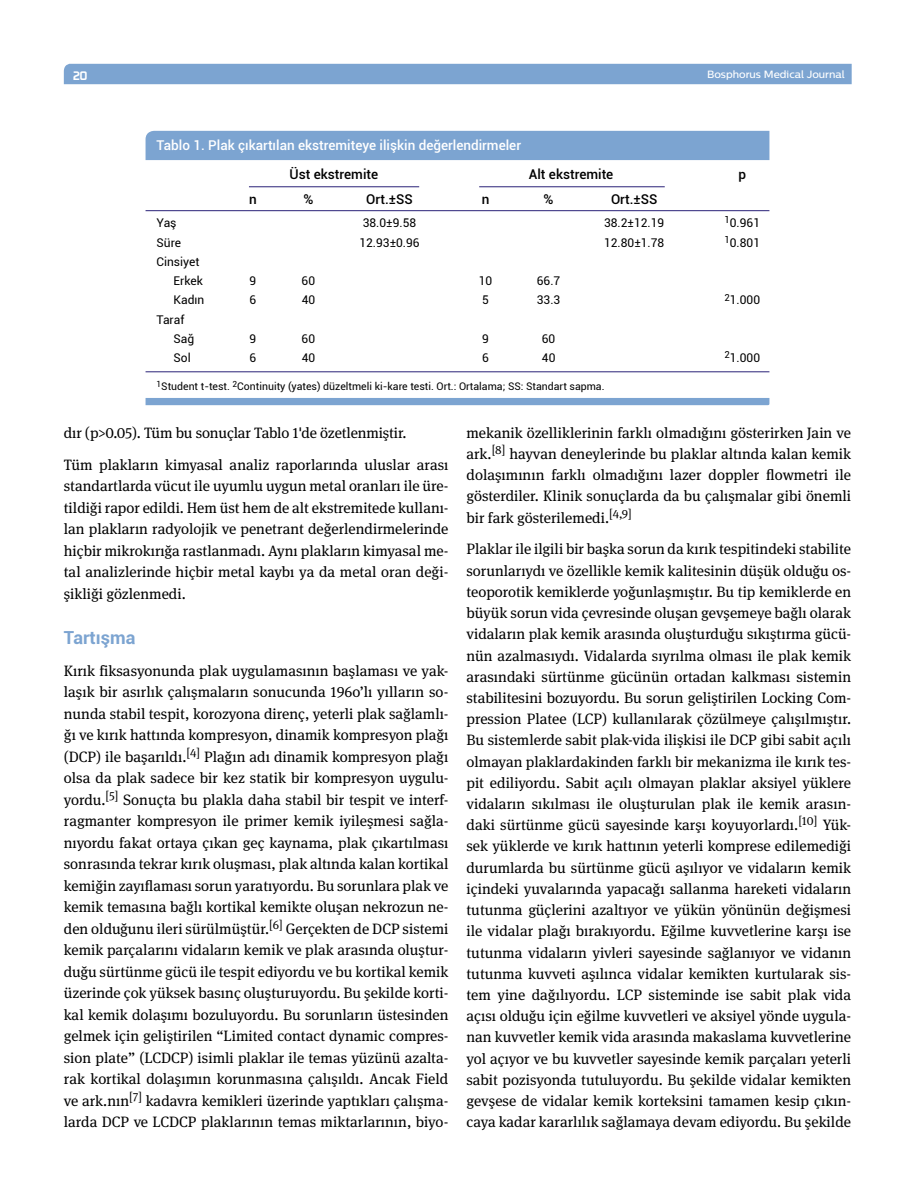
<style>
.page{position:relative;width:915px;height:1191px;background:#fff}
.page>*{position:absolute;margin:0;border:0;box-sizing:border-box;transform-origin:0 0}
.t1{font:700 18px "Roboto";color:#7ca4d1}
.t2{font:15px/21.1px "DG Meta Serif Science";color:#000;text-align:justify}
.t3{font:500 13.5px "Roboto";color:#fff}
.t4{font:500 13.5px "Roboto";color:#000}
.t5{font:12px/19.2px "Roboto";color:#000;text-align:right}
.t6{font:12px "Prototype";color:#fff}
.t7{font:10.5px "Roboto";color:#000}
.t8{font:500 10.5px "Centrale Sans";color:#fff}
</style>
<div class="page">
<div style="left:64px;top:64px;width:787px;height:20px;background:#7ca4d1"></div>
<div style="left:145px;top:131px;width:624px;height:29px;background:#7ca4d1"></div>
<div style="left:145px;top:398px;width:624px;height:7px;background:#7ca4d1"></div>
<hr style="left:249px;top:186px;width:170px;height:1px;background:#2a2278">
<hr style="left:479px;top:186px;width:185px;height:1px;background:#2a2278">
<hr style="left:145px;top:210px;width:624px;height:1px;background:#2a2278">
<hr style="left:145px;top:371px;width:624px;height:1px;background:#2a2278">
<p class="t6" style="left:73px;top:68px;width:16px">20</p>
<p class="t8" style="left:707px;top:68px;width:139px">Bosphorus Medical Journal</p>
<p class="t3" style="left:156px;top:135px;width:366px">Tablo 1. Plak çıkartılan ekstremiteye ilişkin değerlendirmeler</p>
<p class="t4" style="left:289px;top:165px;width:90px">Üst ekstremite</p>
<p class="t4" style="left:528px;top:165px;width:86px">Alt ekstremite</p>
<p class="t4" style="left:738px;top:165px;width:9px">p</p>
<p class="t4" style="left:249px;top:190px;width:9px">n</p>
<p class="t4" style="left:303px;top:190px;width:11px">%</p>
<p class="t4" style="left:366px;top:190px;width:48px">Ort.±SS</p>
<p class="t4" style="left:481px;top:190px;width:9px">n</p>
<p class="t4" style="left:543px;top:190px;width:11px">%</p>
<p class="t4" style="left:610px;top:190px;width:48px">Ort.±SS</p>
<p class="t5" style="left:156px;top:213px;width:22px">Yaş</p>
<p class="t5" style="left:362px;top:213px;width:55px">38.0±9.58</p>
<p class="t5" style="left:604px;top:213px;width:62px">38.2±12.19</p>
<p class="t5" style="left:724px;top:213px;width:37px"><sup>1</sup>0.961</p>
<p class="t5" style="left:156px;top:232px;width:26px">Süre</p>
<p class="t5" style="left:359px;top:232px;width:62px">12.93±0.96</p>
<p class="t5" style="left:604px;top:232px;width:62px">12.80±1.78</p>
<p class="t5" style="left:724px;top:232px;width:37px"><sup>1</sup>0.801</p>
<p class="t5" style="left:156px;top:252px;width:48px">Cinsiyet<br>Erkek</p>
<p class="t5" style="left:249px;top:271px;width:8px">9</p>
<p class="t5" style="left:301px;top:271px;width:15px">60</p>
<p class="t5" style="left:478px;top:271px;width:15px">10</p>
<p class="t5" style="left:536px;top:271px;width:25px">66.7</p>
<p class="t5" style="left:173px;top:290px;width:32px">Kadın</p>
<p class="t5" style="left:249px;top:290px;width:8px">6</p>
<p class="t5" style="left:301px;top:290px;width:15px">40</p>
<p class="t5" style="left:482px;top:290px;width:8px">5</p>
<p class="t5" style="left:536px;top:290px;width:25px">33.3</p>
<p class="t5" style="left:724px;top:290px;width:37px"><sup>2</sup>1.000</p>
<p class="t5" style="left:173px;top:309px;width:22px;text-align:left;text-indent:-17px">Taraf<br>Sağ</p>
<p class="t5" style="left:249px;top:329px;width:8px">9</p>
<p class="t5" style="left:301px;top:329px;width:15px">60</p>
<p class="t5" style="left:482px;top:329px;width:8px">9</p>
<p class="t5" style="left:541px;top:329px;width:15px">60</p>
<p class="t5" style="left:173px;top:348px;width:19px">Sol</p>
<p class="t5" style="left:249px;top:348px;width:8px">6</p>
<p class="t5" style="left:301px;top:348px;width:15px">40</p>
<p class="t5" style="left:482px;top:348px;width:8px">6</p>
<p class="t5" style="left:541px;top:348px;width:15px">40</p>
<p class="t5" style="left:724px;top:348px;width:37px"><sup>2</sup>1.000</p>
<p class="t7" style="left:156px;top:379px;width:449px"><sup>1</sup>Student t-test. <sup>2</sup>Continuity (yates) düzeltmeli ki-kare testi. Ort.: Ortalama; SS: Standart sapma.</p>
<p class="t2" style="left:64px;top:416px;width:386px;line-height:32.1px">dır (p&gt;0.05). Tüm bu sonuçlar Tablo 1'de özetlenmiştir.<br>Tüm plakların kimyasal analiz raporlarında uluslar arası</p>
<p class="t2" style="left:64px;top:475px;width:386px">standartlarda vücut ile uyumlu uygun metal oranları ile üre&shy;tildiği rapor edildi. Hem üst hem de alt ekstremitede kullanı&shy;lan plakların radyolojik ve penetrant değerlendirmelerinde hiçbir mikrokırığa rastlanmadı. Aynı plakların kimyasal me&shy;tal analizlerinde hiçbir metal kaybı ya da metal oran deği&shy;şikliği gözlenmedi.</p>
<p class="t1" style="left:64px;top:624px;width:73px">Tartışma</p>
<p class="t2" style="left:64px;top:659px;width:386px">Kırık fiksasyonunda plak uygulamasının başlaması ve yak&shy;laşık bir asırlık çalışmaların sonucunda 196o’lı yılların so&shy;nunda stabil tespit, korozyona direnç, yeterli plak sağlamlı&shy;ğı ve kırık hattında kompresyon, dinamik kompresyon plağı (DCP) ile başarıldı.<sup>[4]</sup> Plağın adı dinamik kompresyon plağı olsa da plak sadece bir kez statik bir kompresyon uygulu&shy;yordu.<sup>[5]</sup> Sonuçta bu plakla daha stabil bir tespit ve interf&shy;ragmanter kompresyon ile primer kemik iyileşmesi sağla&shy;nıyordu fakat ortaya çıkan geç kaynama, plak çıkartılması sonrasında tekrar kırık oluşması, plak altında kalan kortikal kemiğin zayıflaması sorun yaratıyordu. Bu sorunlara plak ve kemik temasına bağlı kortikal kemikte oluşan nekrozun ne&shy;den olduğunu ileri sürülmüştür.<sup>[6]</sup> Gerçekten de DCP sistemi kemik parçalarını vidaların kemik ve plak arasında oluştur&shy;duğu sürtünme gücü ile tespit ediyordu ve bu kortikal kemik üzerinde çok yüksek basınç oluşturuyordu. Bu şekilde korti&shy;kal kemik dolaşımı bozuluyordu. Bu sorunların üstesinden gelmek için geliştirilen “Limited contact dynamic compres&shy;sion plate” (LCDCP) isimli plaklar ile temas yüzünü azalta&shy;rak kortikal dolaşımın korunmasına çalışıldı. Ancak Field ve ark.nın<sup>[7]</sup> kadavra kemikleri üzerinde yaptıkları çalışma&shy;larda DCP ve LCDCP plaklarının temas miktarlarının, biyo-</p>
<p class="t2" style="left:466px;top:422px;width:386px">mekanik özelliklerinin farklı olmadığını gösterirken Jain ve ark.<sup>[8]</sup> hayvan deneylerinde bu plaklar altında kalan kemik dolaşımının farklı olmadığını lazer doppler flowmetri ile gösterdiler. Klinik sonuçlarda da bu çalışmalar gibi önemli bir fark gösterilemedi.<sup>[4,9]</sup></p>
<p class="t2" style="left:466px;top:538px;width:386px">Plaklar ile ilgili bir başka sorun da kırık tespitindeki stabilite sorunlarıydı ve özellikle kemik kalitesinin düşük olduğu os&shy;teoporotik kemiklerde yoğunlaşmıştır. Bu tip kemiklerde en büyük sorun vida çevresinde oluşan gevşemeye bağlı olarak vidaların plak kemik arasında oluşturduğu sıkıştırma gücü&shy;nün azalmasıydı. Vidalarda sıyrılma olması ile plak kemik arasındaki sürtünme gücünün ortadan kalkması sistemin stabilitesini bozuyordu. Bu sorun geliştirilen Locking Com&shy;pression Platee (LCP) kullanılarak çözülmeye çalışılmıştır.<br>Bu sistemlerde sabit plak-vida ilişkisi ile DCP gibi sabit açılı olmayan plaklardakinden farklı bir mekanizma ile kırık tes&shy;pit ediliyordu. Sabit açılı olmayan plaklar aksiyel yüklere vidaların sıkılması ile oluşturulan plak ile kemik arasın&shy;daki sürtünme gücü sayesinde karşı koyuyorlardı.<sup>[10]</sup> Yük&shy;sek yüklerde ve kırık hattının yeterli komprese edilemediği durumlarda bu sürtünme gücü aşılıyor ve vidaların kemik içindeki yuvalarında yapacağı sallanma hareketi vidaların tutunma güçlerini azaltıyor ve yükün yönünün değişmesi ile vidalar plağı bırakıyordu. Eğilme kuvvetlerine karşı ise tutunma vidaların yivleri sayesinde sağlanıyor ve vidanın tutunma kuvveti aşılınca vidalar kemikten kurtularak sis&shy;tem yine dağılıyordu. LCP sisteminde ise sabit plak vida açısı olduğu için eğilme kuvvetleri ve aksiyel yönde uygula&shy;nan kuvvetler kemik vida arasında makaslama kuvvetlerine yol açıyor ve bu kuvvetler sayesinde kemik parçaları yeterli sabit pozisyonda tutuluyordu. Bu şekilde vidalar kemikten gevşese de vidalar kemik korteksini tamamen kesip çıkın&shy;caya kadar kararlılık sağlamaya devam ediyordu. Bu şekilde</p>
</div>
